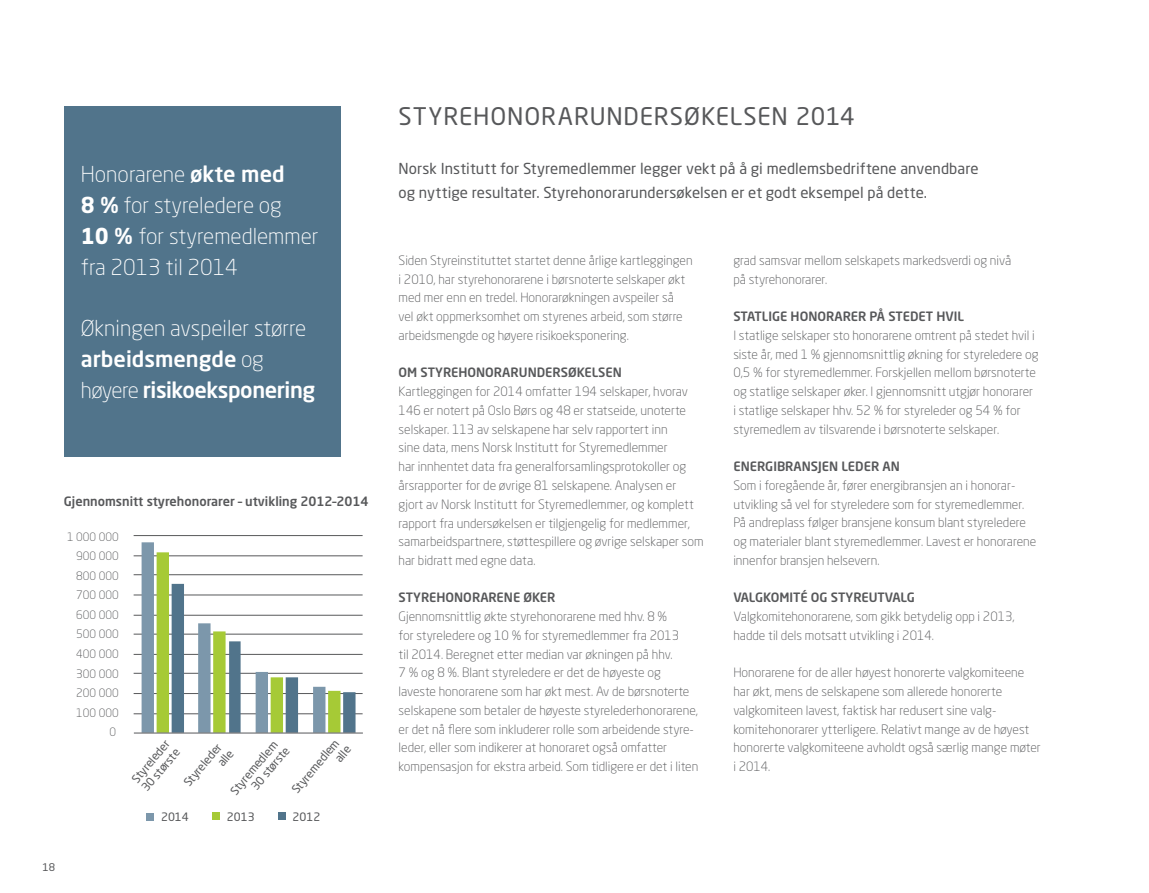
<style>
.page{position:relative;width:1149px;height:893px;background:#fff}
.page>*{position:absolute;margin:0;border:0;box-sizing:border-box;transform-origin:0 0}
.Heading_2014{font:24px "Neo Sans Std";letter-spacing:.035em;color:#57585a}
.brødtekst_bruk{font:300 21.75px/30.8px "Neo Sans Std";color:#fff}
.Ingress_2014{font:15px/24px "Neo Sans Std";letter-spacing:.005em;color:#57585a}
.brødtekst_bruk-2{font:300 12.75px/18.8px "Neo Sans Std";color:#57585a}
.subhead_2014{font:500 12.75px "Neo Sans Std";color:#57585a}
.brødtekst_bruk-3{font:500 12.75px "Neo Sans Std";color:#57585a}
.t1{font:300 11.55px/19.6px "Neo Sans Std";color:#57585a;text-align:right}
.t2{font:11.55px "Neo Sans Std";color:#57585a}
.t3{font:11.4px/12.9px "Neo Sans Std";color:#57585a;text-align:right}
.t4{font:10.5px "Neo Sans Std";color:#57585a}
.s1{font-weight:500}
.s2{font-weight:700}
</style>
<div class="page">
<div style="left:147px;top:813px;width:7px;height:7px;background:#7c97ab"></div>
<div style="left:212px;top:813px;width:8px;height:7px;background:#a6ca36"></div>
<div style="left:278px;top:813px;width:7px;height:7px;background:#51748b"></div>
<hr style="left:134px;top:713px;width:228px;height:1px;background:#57585a">
<hr style="left:134px;top:693px;width:228px;height:1px;background:#57585a">
<hr style="left:134px;top:673px;width:228px;height:1px;background:#57585a">
<hr style="left:134px;top:654px;width:228px;height:1px;background:#57585a">
<hr style="left:134px;top:634px;width:228px;height:1px;background:#57585a">
<hr style="left:134px;top:615px;width:228px;height:1px;background:#57585a">
<hr style="left:134px;top:595px;width:228px;height:1px;background:#57585a">
<hr style="left:134px;top:574px;width:228px;height:1px;background:#57585a">
<hr style="left:134px;top:556px;width:228px;height:1px;background:#57585a">
<hr style="left:134px;top:535px;width:228px;height:1px;background:#57585a">
<svg style="left:141px;top:542px;width:214px;height:191px"></svg>
<hr style="left:134px;top:733px;width:229px;height:1px;background:#57585a">
<div style="left:64px;top:106px;width:276px;height:351px;background:#51748b"></div>
<p class="brødtekst_bruk" style="left:81px;top:159px;width:239px">Honorarene <span class="s1">økte med<br></span><span class="s2">8 %</span> for styreledere og<br><span class="s2">10 %</span> for styremedlemmer fra 2013 til 2014</p>
<p class="brødtekst_bruk" style="left:81px;top:313px;width:236px">Økningen avspeiler større <span class="s1">arbeidsmengde</span> og høyere <span class="s1">risikoeksponering</span></p>
<p class="brødtekst_bruk-3" style="left:64px;top:493px;width:306px">Gjennomsnitt styrehonorarer – utvikling 2012–2014</p>
<p class="t1" style="left:67px;top:526px;width:53px">1 000 000<br>900 000<br>800 000<br>700 000<br>600 000<br>500 000<br>400 000<br>300 000<br>200 000<br>100 000<br>0</p>
<p class="t3" style="left:228px;top:788px;width:70px;rotate:-50deg">Styremedlem<br>30 største</p>
<p class="t3" style="left:289px;top:787px;width:70px;rotate:-50deg">Styremedlem alle</p>
<p class="t3" style="left:129px;top:777px;width:54px;text-align:left;rotate:-50deg">Styreleder<br>30 største</p>
<p class="t3" style="left:181px;top:780px;width:56px;rotate:-50deg">Styreleder alle</p>
<p class="t2" style="left:161px;top:809px;width:29px">2014</p>
<p class="t2" style="left:227px;top:809px;width:29px">2013</p>
<p class="t2" style="left:292px;top:809px;width:29px">2012</p>
<p class="t4" style="left:43px;top:861px;width:14px">18</p>
<p class="Heading_2014" style="left:398px;top:101px;width:457px">STYREHONORARUNDERSØKELSEN 2014</p>
<p class="Ingress_2014" style="left:398px;top:156px;width:581px">Norsk Institutt for Styremedlemmer legger vekt på å gi medlemsbedriftene anvendbare og nyttige resultater. Styrehonorarundersøkelsen er et godt eksempel på dette.</p>
<p class="brødtekst_bruk-2" style="left:398px;top:251px;width:295px">Siden Styreinstituttet startet denne årlige kartleggingen i 2010, har styrehonorarene i børsnoterte selskaper økt med mer enn en tredel. Honorarøkningen avspeiler så<br>vel økt oppmerksomhet om styrenes arbeid, som større arbeidsmengde og høyere risikoeksponering.</p>
<p class="subhead_2014" style="left:398px;top:365px;width:225px">OM STYREHONORARUNDERSØKELSEN</p>
<p class="brødtekst_bruk-2" style="left:398px;top:382px;width:306px">Kartleggingen for 2014 omfatter 194 selskaper, hvorav 146 er notert på Oslo Børs og 48 er statseide, unoterte selskaper. 113 av selskapene har selv rapportert inn<br>sine data, mens Norsk Institutt for Styremedlemmer<br>har innhentet data fra generalforsamlingsprotokoller og årsrapporter for de øvrige 81 selskapene. Analysen er gjort av Norsk Institutt for Styremedlemmer, og komplett rapport fra undersøkelsen er tilgjengelig for medlemmer, samarbeidspartnere, støttespillere og øvrige selskaper som har bidratt med egne data.</p>
<p class="subhead_2014" style="left:398px;top:590px;width:158px">STYREHONORARENE ØKER</p>
<p class="brødtekst_bruk-2" style="left:398px;top:607px;width:301px">Gjennomsnittlig økte styrehonorarene med hhv. 8 %<br>for styreledere og 10 % for styremedlemmer fra 2013<br>til 2014. Beregnet etter median var økningen på hhv.<br>7 % og 8 %. Blant styreledere er det de høyeste og laveste honorarene som har økt mest. Av de børsnoterte selskapene som betaler de høyeste styrelederhonorarene, er det nå flere som inkluderer rolle som arbeidende styre&shy;leder, eller som indikerer at honoraret også omfatter kompensasjon for ekstra arbeid. Som tidligere er det i liten</p>
<p class="brødtekst_bruk-2" style="left:733px;top:251px;width:279px">grad samsvar mellom selskapets markedsverdi og nivå på styrehonorarer.</p>
<p class="subhead_2014" style="left:733px;top:308px;width:232px">STATLIGE HONORARER PÅ STEDET HVIL</p>
<p class="brødtekst_bruk-2" style="left:733px;top:326px;width:306px">I statlige selskaper sto honorarene omtrent på stedet hvil i siste år, med 1 % gjennomsnittlig økning for styreledere og 0,5 % for styremedlemmer. Forskjellen mellom børsnoterte og statlige selskaper øker. I gjennomsnitt utgjør honorarer i statlige selskaper hhv. 52 % for styreleder og 54 % for styremedlem av tilsvarende i børsnoterte selskaper.</p>
<p class="subhead_2014" style="left:733px;top:458px;width:168px">ENERGIBRANSJEN LEDER AN</p>
<p class="brødtekst_bruk-2" style="left:733px;top:476px;width:304px">Som i foregående år, fører energibransjen an i honorar&shy;utvikling så vel for styreledere som for styremedlemmer.<br>På andreplass følger bransjene konsum blant styreledere og materialer blant styremedlemmer. Lavest er honorarene innenfor bransjen helsevern.</p>
<p class="subhead_2014" style="left:733px;top:590px;width:183px">VALGKOMITÉ OG STYREUTVALG</p>
<p class="brødtekst_bruk-2" style="left:733px;top:607px;width:283px">Valgkomitehonorarene, som gikk betydelig opp i 2013, hadde til dels motsatt utvikling i 2014.</p>
<p class="brødtekst_bruk-2" style="left:733px;top:663px;width:309px">Honorarene for de aller høyest honorerte valgkomiteene har økt, mens de selskapene som allerede honorerte valgkomiteen lavest, faktisk har redusert sine valg&shy;komitehonorarer ytterligere. Relativt mange av de høyest honorerte valgkomiteene avholdt også særlig mange møter i 2014.</p>
</div>
